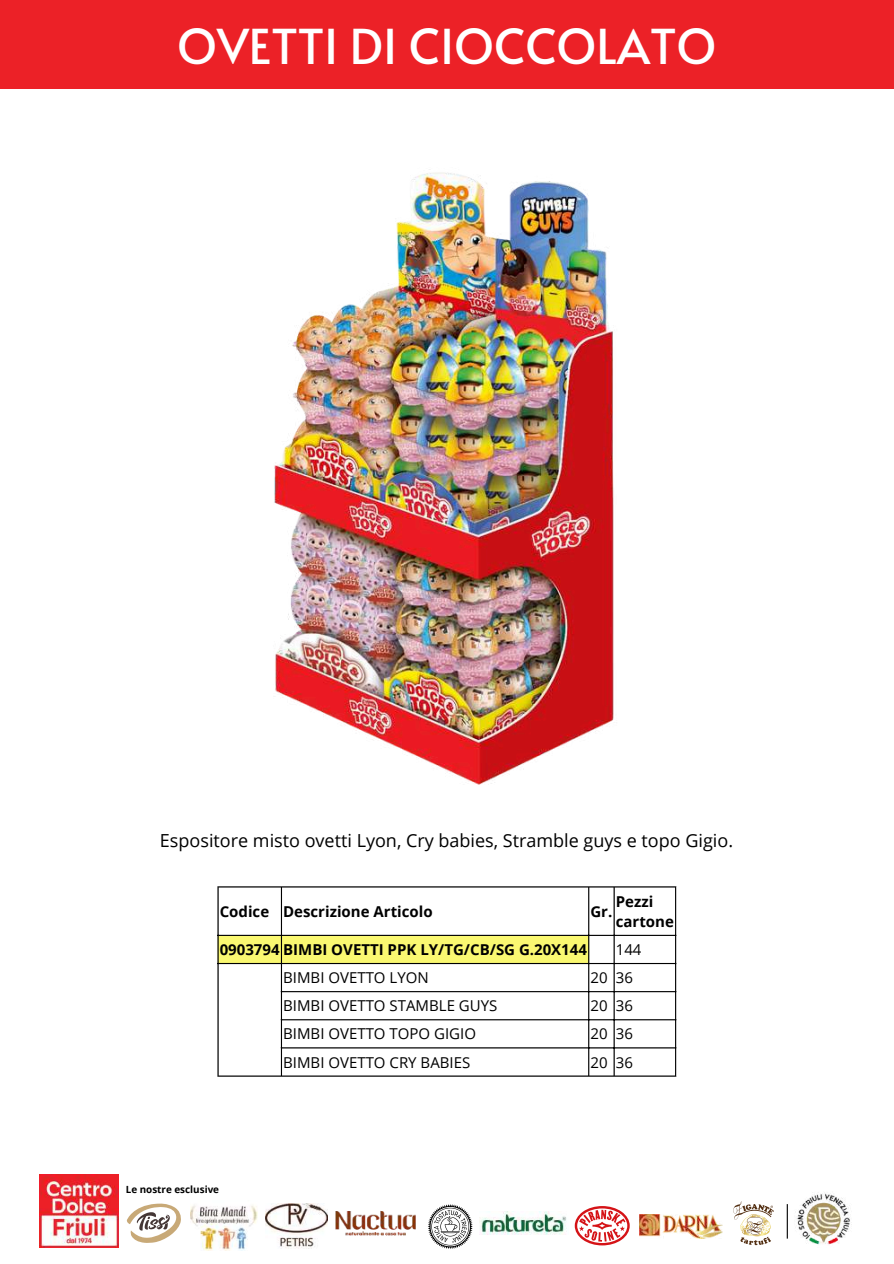
<style>
.page{position:relative;width:894px;height:1264px;background:#fff}
.page>*{position:absolute;margin:0;border:0;box-sizing:border-box;transform-origin:0 0}
.t1{font:48px "Alata";color:#fff}
.t2{font:18px "Open Sans";color:#000}
.t3{font:15px "Open Sans";color:#000}
.t4{font:700 15px/20.2px "Open Sans";color:#000}
.t5{font:700 9.9px "Open Sans";color:#000}
</style>
<div class="page">
<div style="left:0;top:0;width:893px;height:89px;background:#ec2127"></div>
<img style="left:274px;top:169px;width:340px;height:616px">
<img style="left:190px;top:1205px;width:67px;height:45px">
<img style="left:479px;top:1211px;width:88px;height:23px">
<svg style="left:127px;top:1203px;width:54px;height:39px"></svg>
<svg style="left:574px;top:1206px;width:55px;height:39px"></svg>
<svg style="left:733px;top:1201px;width:40px;height:44px"></svg>
<svg style="left:428px;top:1204px;width:44px;height:45px"></svg>
<img style="left:335px;top:1211px;width:81px;height:25px">
<img style="left:639px;top:1214px;width:83px;height:24px">
<img style="left:40px;top:1174px;width:78px;height:73px">
<img style="left:265px;top:1203px;width:62px;height:45px">
<img style="left:797px;top:1192px;width:55px;height:53px">
<hr style="left:786px;top:1204px;width:1px;height:34px;background:#000">
<div style="left:218px;top:935px;width:370px;height:27px;background:#faf871"></div>
<hr style="left:217px;top:887px;width:1px;height:188px;background:#000">
<hr style="left:281px;top:887px;width:1px;height:188px;background:#000">
<hr style="left:588px;top:887px;width:1px;height:188px;background:#000">
<hr style="left:613px;top:887px;width:1px;height:188px;background:#000">
<hr style="left:675px;top:887px;width:1px;height:188px;background:#000">
<hr style="left:217px;top:886px;width:459px;height:1px;background:#000">
<hr style="left:217px;top:934px;width:459px;height:1px;background:#000">
<hr style="left:217px;top:962px;width:459px;height:2px;background:#000">
<hr style="left:281px;top:991px;width:395px;height:1px;background:#000">
<hr style="left:281px;top:1019px;width:395px;height:1px;background:#000">
<hr style="left:281px;top:1047px;width:395px;height:1px;background:#000">
<hr style="left:217px;top:1075px;width:459px;height:1px;background:#000">
<h1 class="t1" style="left:177px;top:11px;width:540px">OVETTI DI CIOCCOLATO</h1>
<p class="t2" style="left:160px;top:827px;width:574px">Espositore misto ovetti Lyon, Cry babies, Stramble guys e topo Gigio.</p>
<p class="t4" style="left:220px;top:900px;width:214px">Codice Descrizione Articolo</p>
<p class="t4" style="left:590px;top:900px;width:23px">Gr.</p>
<p class="t4" style="left:615px;top:890px;width:60px">Pezzi cartone</p>
<p class="t4" style="left:220px;top:939px;width:369px">0903794 BIMBI OVETTI PPK LY/TG/CB/SG G.20X144</p>
<p class="t3" style="left:615px;top:939px;width:27px">144</p>
<p class="t3" style="left:283px;top:967px;width:147px">BIMBI OVETTO LYON</p>
<p class="t3" style="left:590px;top:967px;width:44px">20 36</p>
<p class="t3" style="left:283px;top:995px;width:216px">BIMBI OVETTO STAMBLE GUYS</p>
<p class="t3" style="left:590px;top:995px;width:44px">20 36</p>
<p class="t3" style="left:283px;top:1023px;width:194px">BIMBI OVETTO TOPO GIGIO</p>
<p class="t3" style="left:590px;top:1023px;width:44px">20 36</p>
<p class="t3" style="left:283px;top:1051px;width:189px">BIMBI OVETTO CRY BABIES</p>
<p class="t3" style="left:590px;top:1051px;width:44px">20 36</p>
<p class="t5" style="left:126px;top:1182px;width:95px">Le nostre esclusive</p>
</div>
